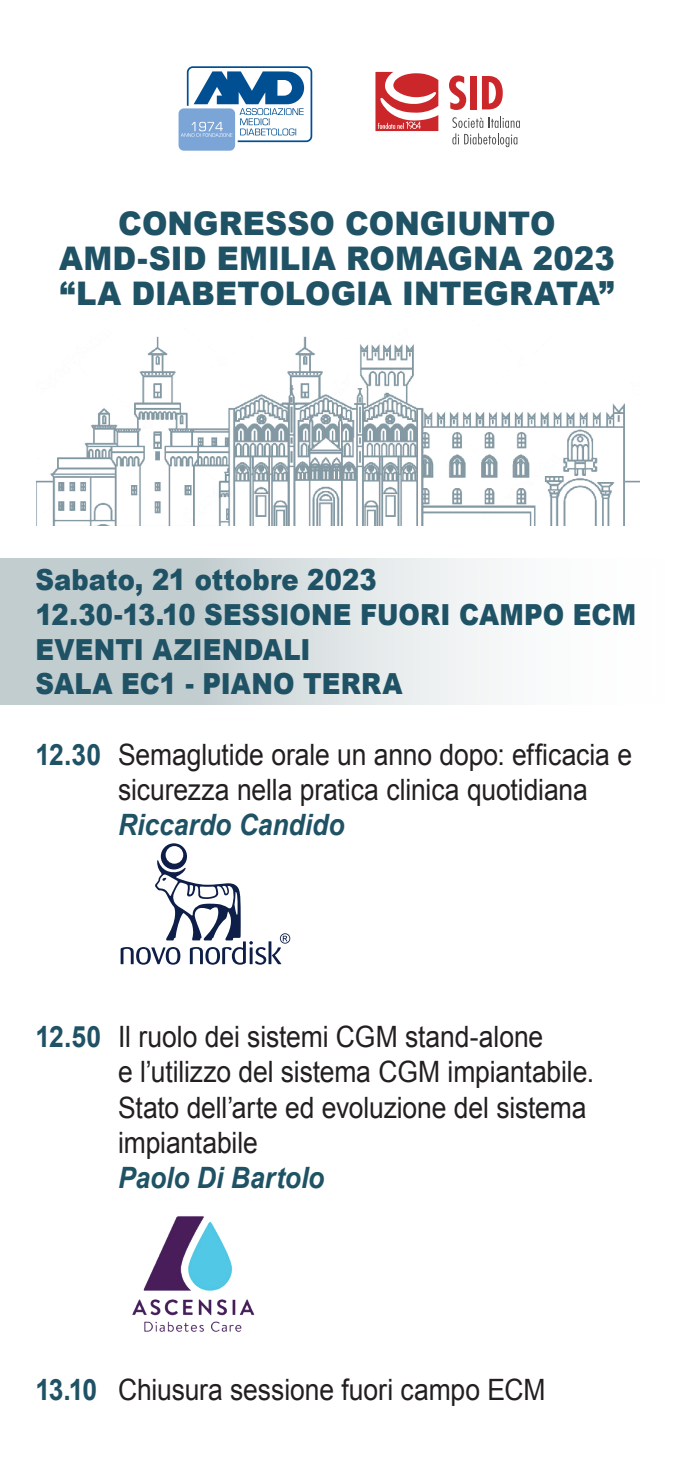
<style>
.page{position:relative;width:674px;height:1475px;background:#fff}
.page>*{position:absolute;margin:0;border:0;box-sizing:border-box;transform-origin:0 0}
.t1{font:900 32.5px/35px "Arial";color:#1e5264;text-align:center;scale:.94 1}
.t2{font:29.5px/35.2px "Arial";letter-spacing:-.005em;color:#231f20;scale:.9 1}
.t3{font:italic 700 29.5px "Arial";color:#1e5264;scale:.9 1}
.t4{font:900 29px/34.8px "Arial";letter-spacing:.005em;color:#1e5264;scale:.89 1}
.s1{font-weight:700;color:#1e5264}
</style>
<div class="page">
<div style="left:178px;top:108px;width:57px;height:43px;background:#7ca5d7;border-radius:5px"></div>
<svg style="left:181px;top:66px;width:132px;height:77px"></svg>
<svg style="left:449px;top:75px;width:17px;height:35px"></svg>
<div style="left:470px;top:76px;width:7px;height:33px;background:#cb262a"></div>
<svg style="left:482px;top:76px;width:20px;height:33px"></svg>
<svg style="left:452px;top:117px;width:67px;height:30px"></svg>
<svg style="left:375px;top:72px;width:63px;height:59px"></svg>
<img style="left:37px;top:336px;width:602px;height:190px">
<div style="left:0;top:558px;width:673px;height:146px;background:linear-gradient(to right,#b6c3c7,#fff)"></div>
<svg style="left:120px;top:843px;width:170px;height:121px"></svg>
<img style="left:132px;top:1216px;width:123px;height:116px">
<p class="t1" style="left:59px;top:205px;width:592px">CONGRESSO CONGIUNTO<br>AMD-SID EMILIA ROMAGNA 2023 “LA DIABETOLOGIA INTEGRATA”</p>
<p class="t4" style="left:35px;top:561px;width:676px">Sabato, 21 ottobre 2023<br>12.30-13.10 SESSIONE FUORI CAMPO ECM<br>EVENTI AZIENDALI<br>SALA EC1 - PIANO TERRA</p>
<p class="t2" style="left:118px;top:737px;width:572px;text-indent:-82px"><span class="s1">12.30</span> Semaglutide orale un anno dopo: efficacia e sicurezza nella pratica clinica quotidiana</p>
<p class="t3" style="left:118px;top:805px;width:253px">Riccardo Candido</p>
<p class="t2" style="left:118px;top:1019px;width:530px;text-indent:-82px"><span class="s1">12.50</span> Il ruolo dei sistemi CGM stand-alone<br>e l’utilizzo del sistema CGM impiantabile.<br>Stato dell’arte ed evoluzione del sistema impiantabile</p>
<p class="t3" style="left:118px;top:1158px;width:231px">Paolo Di Bartolo</p>
<p class="t2" style="left:35px;top:1371px;width:568px"><span class="s1">13.10</span> Chiusura sessione fuori campo ECM</p>
</div>
